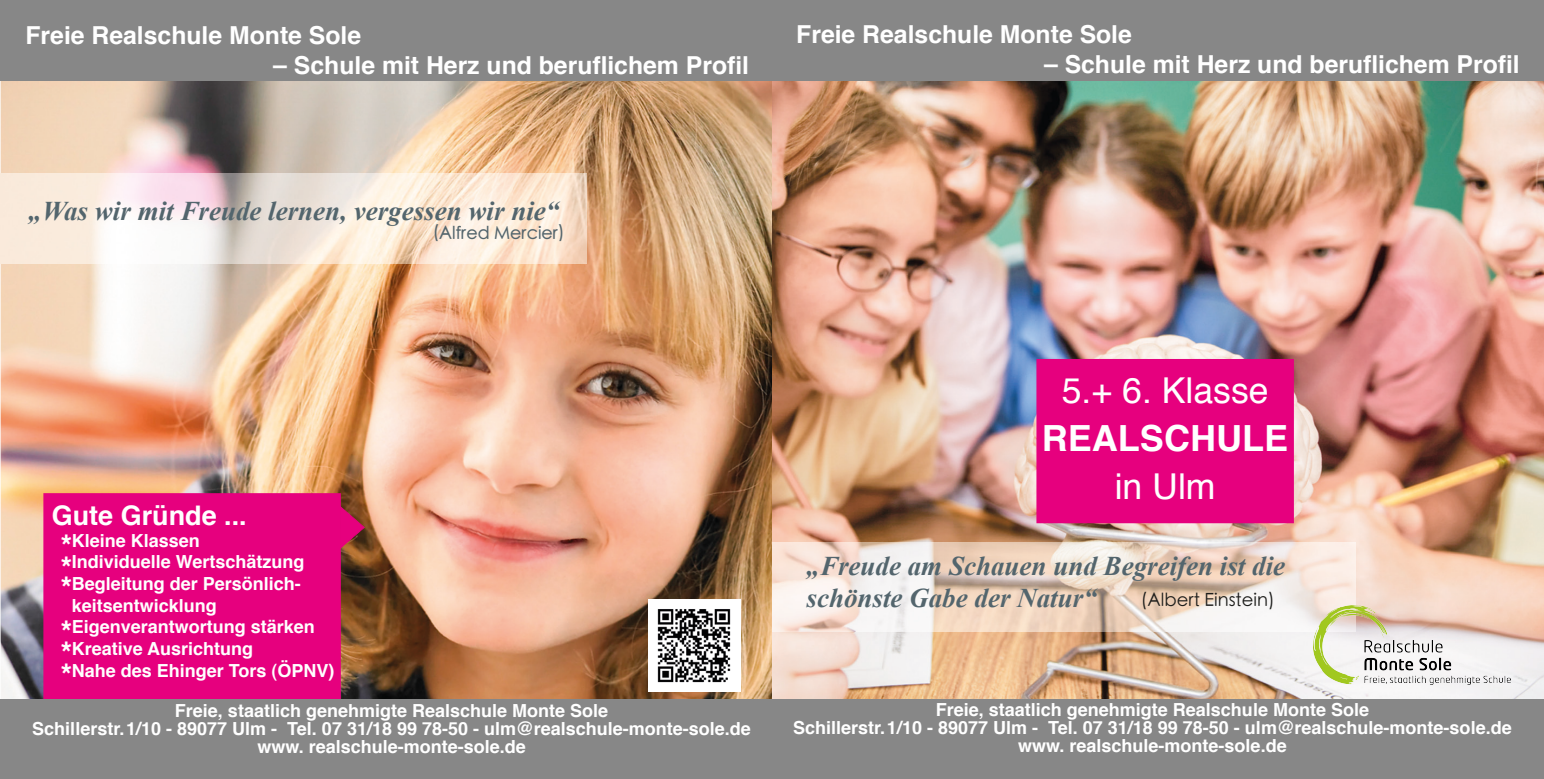
<style>
.page{position:relative;width:1544px;height:779px;background:#fff}
.page>*{position:absolute;margin:0;border:0;box-sizing:border-box;transform-origin:0 0}
.t1{font:700 36px "Helvetica";color:#fff}
.t2{font:35.55px "Helvetica";color:#fff}
.t3{font:700 29.25px/21.8px "Helvetica";color:#fff}
.t4{font:italic 700 27px/32.4px "Times New Roman";color:#53656d}
.t5{font:700 27px "Helvetica";color:#fff}
.t6{font:700 24.75px "Helvetica";color:#fff}
.t7{font:700 18px/21.6px "Helvetica";color:#fff;text-align:center}
.t8{font:300 18px "ST Heiti SC";color:#1d1d1b}
.t9{font:500 17.55px "ST Heiti TC";color:#53656d}
</style>
<div class="page">
<img style="left:1px;top:81px;width:771px;height:618px">
<img style="left:1px;top:174px;width:585px;height:89px">
<svg style="left:341px;top:505px;width:24px;height:44px"></svg>
<img style="left:648px;top:598px;width:92px;height:93px">
<div style="left:43px;top:493px;width:298px;height:206px;background:#e6007e"></div>
<img style="left:772px;top:81px;width:771px;height:618px">
<div style="left:0;top:699px;width:1543px;height:79px;background:#878787"></div>
<div style="left:0;top:0;width:1543px;height:81px;background:#878787"></div>
<div style="left:1036px;top:359px;width:257px;height:164px;background:#e6007e"></div>
<img style="left:772px;top:542px;width:583px;height:89px">
<img style="left:1313px;top:605px;width:197px;height:79px">
<h3 class="t6" style="left:26px;top:15px;width:337px">Freie Realschule Monte Sole</h3>
<h3 class="t6" style="left:273px;top:45px;width:477px">– Schule mit Herz und beruflichem Profil</h3>
<h3 class="t6" style="left:796px;top:14px;width:337px">Freie Realschule Monte Sole</h3>
<h3 class="t6" style="left:1044px;top:44px;width:477px">– Schule mit Herz und beruflichem Profil</h3>
<h3 class="t4" style="left:29px;top:193px;width:532px">„Was wir mit Freude lernen, vergessen wir nie“</h3>
<p class="t9" style="left:433px;top:224px;width:133px">(Alfred Mercier)</p>
<h3 class="t5" style="left:52px;top:493px;width:197px">Gute Gründe ...</h3>
<p class="t7" style="left:72px;top:529px;width:264px;text-align:left">Kleine Klassen<br>Individuelle Wertschätzung<br>Begleitung der Persönlich&shy;keitsentwicklung<br>Eigenverantwortung stärken<br>Kreative Ausrichtung<br>Nahe des Ehinger Tors (ÖPNV)</p>
<h3 class="t3" style="left:61px;top:535px;width:13px">* *</h3>
<h3 class="t3" style="left:61px;top:565px;width:13px;line-height:44.1px">* *</h3>
<h3 class="t3" style="left:61px;top:642px;width:13px">* *</h3>
<p class="t7" style="left:32px;top:701px;width:720px;line-height:18px">Freie, staatlich genehmigte Realschule Monte Sole<br>Schillerstr. 1/10 - 89077 Ulm - Tel. 07 31/18 99 78-50 - ulm@realschule-monte-sole.de www. realschule-monte-sole.de</p>
<p class="t7" style="left:171px;top:713px;width:435px">Freie, staatlich genehmigte Realschule Monte Sole</p>
<h2 class="t2" style="left:1061px;top:362px;width:208px">5.+ 6. Klasse</h2>
<h1 class="t1" style="left:1042px;top:409px;width:247px">REALSCHULE</h1>
<h2 class="t2" style="left:1114px;top:458px;width:102px">in Ulm</h2>
<h3 class="t4" style="left:806px;top:548px;width:480px">„Freude am Schauen und Begreifen ist die schönste Gabe der Natur“</h3>
<p class="t8" style="left:1140px;top:584px;width:135px">(Albert Einstein)</p>
<p class="t7" style="left:793px;top:700px;width:720px;line-height:18px">Freie, staatlich genehmigte Realschule Monte Sole<br>Schillerstr. 1/10 - 89077 Ulm - Tel. 07 31/18 99 78-50 - ulm@realschule-monte-sole.de www. realschule-monte-sole.de</p>
</div>
